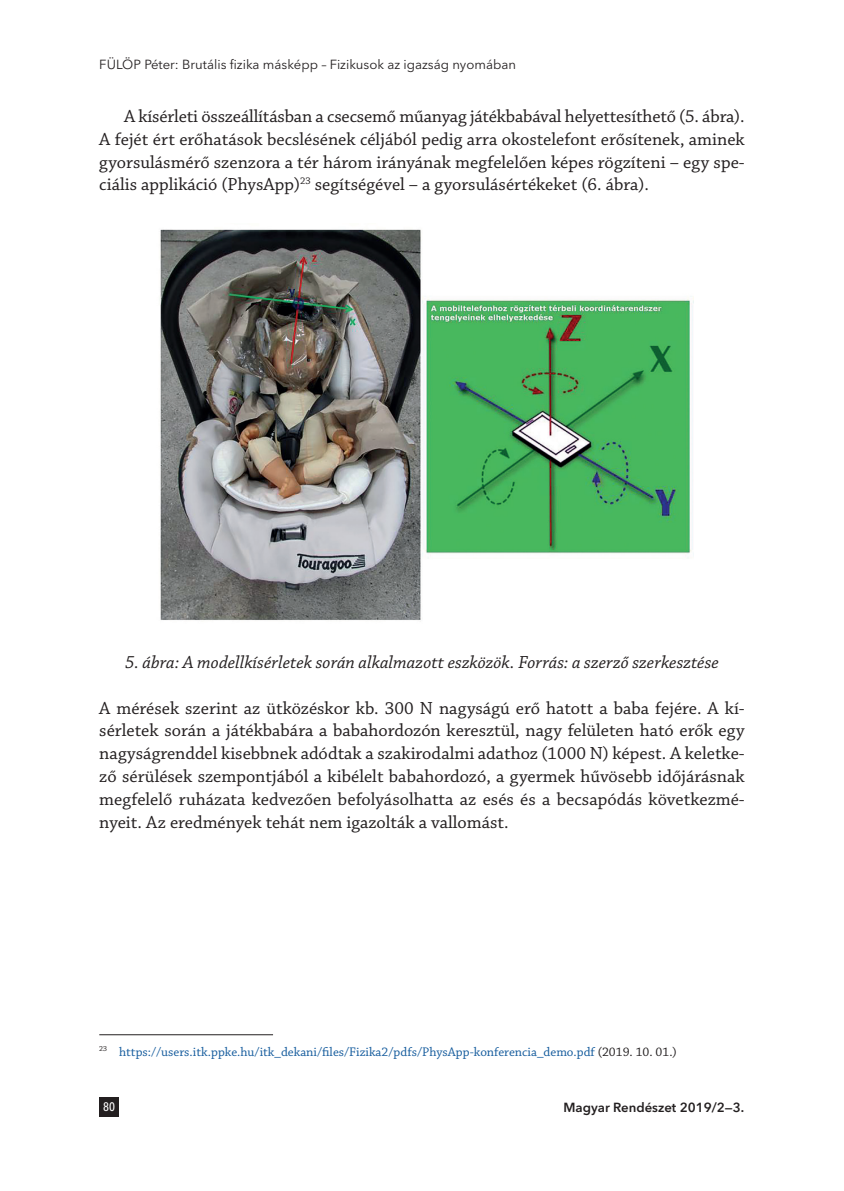
<style>
.page{position:relative;width:844px;height:1191px;background:#fff}
.page>*{position:absolute;margin:0;border:0;box-sizing:border-box;transform-origin:0 0}
.Szöveg_1st___3_mm{font:18.38px/22.8px "Chaparral Pro";color:#231f20;text-align:justify}
.Szöveg{font:18.38px/22.8px "Chaparral Pro";color:#231f20;text-align:justify}
.Ábra_címe{font:italic 18.38px "Chaparral Pro";color:#231f20}
.Lábjegyzet{font:13.12px "Chaparral Pro";color:#175d9e}
.t1{font:13.12px "Avenir Next LT Pro";color:#231f20}
.t2{font:600 13.12px "Avenir Next LT Pro";color:#231f20}
.t3{font:500 condensed 12.25px "Avenir Next LT Pro";color:#fff}
.s1{color:#231f20}
</style>
<div class="page">
<div style="left:99px;top:1096px;width:20px;height:20px;background:#231f20"></div>
<img style="left:160px;top:229px;width:533px;height:392px">
<hr style="left:99px;top:1034px;width:174px;height:1px;background:#231f20">
<p class="t1" style="left:99px;top:57px;width:418px">FÜLÖP Péter: Brutális fizika másképp – Fizikusok az igazság nyomában</p>
<p class="Szöveg" style="left:99px;top:106px;width:646px;text-indent:25px">A kísérleti összeállításban a csecsemő műanyag játékbabával helyettesíthető (5. ábra).<br>A fejét ért erőhatások becslésének céljából pedig arra okostelefont erősítenek, aminek gyorsulásmérő szenzora a tér három irányának megfelelően képes rögzíteni – egy spe&shy;ciális applikáció (PhysApp)<sup>23</sup> segítségével – a gyorsulásértékeket (6. ábra).</p>
<p class="Ábra_címe" style="left:125px;top:652px;width:595px">5. ábra: A modellkísérletek során alkalmazott eszközök. Forrás: a szerző szerkesztése</p>
<p class="Szöveg_1st___3_mm" style="left:99px;top:697px;width:646px">A mérések szerint az ütközéskor kb. 300 N nagyságú erő hatott a baba fejére. A kí&shy;sérletek során a játékbabára a babahordozón keresztül, nagy felületen ható erők egy nagyságrenddel kisebbnek adódtak a szakirodalmi adathoz (1000 N) képest. A keletke&shy;ző sérülések szempontjából a kibélelt babahordozó, a gyermek hűvösebb időjárásnak megfelelő ruházata kedvezően befolyásolhatta az esés és a becsapódás következmé&shy;nyeit. Az eredmények tehát nem igazolták a vallomást.</p>
<p class="Lábjegyzet" style="left:99px;top:1044px;width:579px"><sup>23</sup> https://users.itk.ppke.hu/itk_dekani/files/Fizika2/pdfs/PhysApp-konferencia_demo.pdf <span class="s1">(2019. 10. 01.)</span></p>
<p class="t3" style="left:103px;top:1099px;width:13px">80</p>
<p class="t2" style="left:563px;top:1099px;width:182px">Magyar Rendészet 2019/2—3.</p>
</div>
